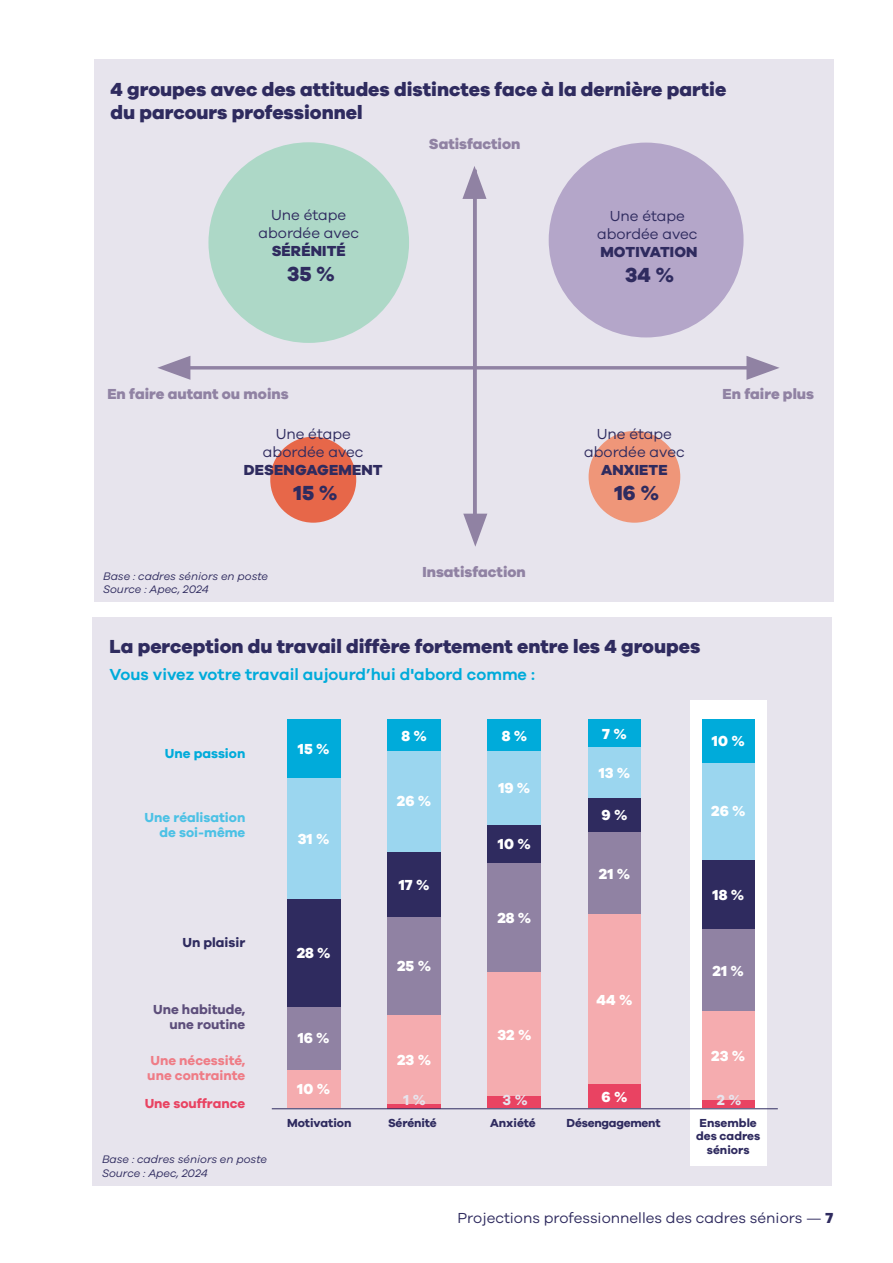
<style>
.page{position:relative;width:893px;height:1263px;background:#fff}
.page>*{position:absolute;margin:0;border:0;box-sizing:border-box;transform-origin:0 0}
.t1{font:800 21px "Galano Grotesque";color:#2f2b5f}
.t2{font:800 19.5px/23.4px "Galano Grotesque";color:#2f2b5f}
.t3{font:600 16.5px "Galano Grotesque";color:#00abda}
.t4{font:15px/18px "Galano Grotesque";color:#2f2b5f;text-align:center}
.t5{font:800 15px "Galano Grotesque";color:#fff}
.t6{font:800 15px "Galano Grotesque";color:#9082a3}
.t7{font:800 15px "Galano Grotesque";letter-spacing:.01em;color:#2f2b5f}
.t8{font:700 15px "Galano Grotesque";color:#e7e4ed}
.t9{font:700 13.5px/15px "Galano Grotesque";color:#ef7c86}
.t10{font:700 13.5px/15px "Galano Grotesque";color:#4cc1e5;text-align:right}
.t11{font:700 13.5px/15px "Galano Grotesque";color:#5d4e7b;text-align:right}
.t12{font:700 13.5px "Galano Grotesque";color:#e94362}
.t13{font:700 13.5px "Galano Grotesque";color:#00abda}
.t14{font:700 13.5px "Galano Grotesque";color:#2f2b5f}
.t15{font:700 12px/13.5px "Galano Grotesque";color:#2f2b5f;text-align:center}
.t16{font:700 12px "Galano Grotesque";letter-spacing:-.02em;color:#2f2b5f}
.t17{font:italic 11.25px/13.5px "Galano Grotesque";color:#2f2b5f}
.s1{font-weight:800}
</style>
<div class="page">
<div style="left:92px;top:617px;width:740px;height:568px;background:#e7e4ed"></div>
<div style="left:690px;top:700px;width:76px;height:466px;background:#fff"></div>
<div style="left:94px;top:60px;width:739px;height:542px;background:#e7e4ed"></div>
<div style="left:287px;top:898px;width:53px;height:109px;background:#2f2b5f"></div>
<div style="left:287px;top:778px;width:53px;height:120px;background:#9bd6ef"></div>
<div style="left:287px;top:1069px;width:53px;height:39px;background:#f5acaf"></div>
<div style="left:287px;top:1007px;width:53px;height:62px;background:#9082a3"></div>
<div style="left:287px;top:720px;width:53px;height:58px;background:#00abda"></div>
<div style="left:488px;top:825px;width:53px;height:38px;background:#2f2b5f"></div>
<div style="left:488px;top:751px;width:53px;height:74px;background:#9bd6ef"></div>
<div style="left:488px;top:972px;width:53px;height:124px;background:#f5acaf"></div>
<div style="left:488px;top:863px;width:53px;height:109px;background:#9082a3"></div>
<div style="left:488px;top:1096px;width:53px;height:12px;background:#e94362"></div>
<div style="left:488px;top:720px;width:53px;height:31px;background:#00abda"></div>
<div style="left:588px;top:797px;width:53px;height:35px;background:#2f2b5f"></div>
<div style="left:588px;top:747px;width:53px;height:50px;background:#9bd6ef"></div>
<div style="left:588px;top:914px;width:53px;height:171px;background:#f5acaf"></div>
<div style="left:588px;top:832px;width:53px;height:82px;background:#9082a3"></div>
<div style="left:588px;top:1085px;width:53px;height:23px;background:#e94362"></div>
<div style="left:588px;top:720px;width:53px;height:27px;background:#00abda"></div>
<div style="left:702px;top:859px;width:53px;height:70px;background:#2f2b5f"></div>
<div style="left:702px;top:762px;width:53px;height:97px;background:#9bd6ef"></div>
<div style="left:702px;top:1011px;width:53px;height:89px;background:#f5acaf"></div>
<div style="left:702px;top:929px;width:53px;height:82px;background:#9082a3"></div>
<div style="left:702px;top:1100px;width:53px;height:8px;background:#e94362"></div>
<div style="left:702px;top:719px;width:53px;height:43px;background:#00abda"></div>
<div style="left:387px;top:851px;width:54px;height:66px;background:#2f2b5f"></div>
<div style="left:387px;top:751px;width:54px;height:100px;background:#9bd6ef"></div>
<div style="left:387px;top:1014px;width:54px;height:90px;background:#f5acaf"></div>
<div style="left:387px;top:917px;width:54px;height:97px;background:#9082a3"></div>
<hr style="left:387px;top:1104px;width:54px;height:4px;background:#e94362">
<div style="left:387px;top:720px;width:54px;height:31px;background:#00abda"></div>
<hr style="left:272px;top:1108px;width:506px;height:1px;background:#2f2b5f">
<div style="left:208px;top:142px;width:201px;height:201px;background:#add8c7;border-radius:50%"></div>
<div style="left:270px;top:437px;width:86px;height:86px;background:#e76749;border-radius:50%"></div>
<div style="left:589px;top:431px;width:91px;height:92px;background:#ef9679;border-radius:50%"></div>
<div style="left:549px;top:143px;width:195px;height:194px;background:#b4a6c9;border-radius:50%"></div>
<svg style="left:746px;top:356px;width:34px;height:24px"></svg>
<hr style="left:473px;top:185px;width:3px;height:338px;background:#9082a3">
<svg style="left:462px;top:166px;width:24px;height:33px"></svg>
<hr style="left:474px;top:170px;width:3px;height:358px;background:#9082a3">
<svg style="left:463px;top:514px;width:24px;height:33px"></svg>
<hr style="left:176px;top:366px;width:585px;height:3px;background:#9082a3">
<svg style="left:157px;top:356px;width:33px;height:24px"></svg>
<p class="t2" style="left:111px;top:77px;width:617px">4 groupes avec des attitudes distinctes face à la dernière partie du parcours professionnel</p>
<p class="t6" style="left:429px;top:134px;width:93px">Satisfaction</p>
<p class="t4" style="left:258px;top:205px;width:102px">Une étape abordée avec</p>
<p class="t7" style="left:272px;top:241px;width:76px">SÉRÉNITÉ</p>
<p class="t1" style="left:287px;top:261px;width:49px">35 %</p>
<p class="t4" style="left:597px;top:206px;width:102px">Une étape abordée avec</p>
<p class="t7" style="left:600px;top:242px;width:99px">MOTIVATION</p>
<p class="t1" style="left:625px;top:262px;width:51px">34 %</p>
<p class="t6" style="left:107px;top:384px;width:183px">En faire autant ou moins</p>
<p class="t6" style="left:722px;top:384px;width:93px">En faire plus</p>
<p class="t4" style="left:263px;top:424px;width:102px">Une étape abordée avec</p>
<p class="t7" style="left:244px;top:460px;width:140px">DESENGAGEMENT</p>
<p class="t1" style="left:293px;top:480px;width:46px">15 %</p>
<p class="t17" style="left:103px;top:569px;width:167px">Base : cadres séniors en poste<br>Source : Apec, 2024</p>
<p class="t6" style="left:422px;top:562px;width:105px">Insatisfaction</p>
<p class="t4" style="left:584px;top:424px;width:102px">Une étape abordée avec</p>
<p class="t7" style="left:601px;top:460px;width:68px">ANXIETE</p>
<p class="t1" style="left:614px;top:480px;width:46px">16 %</p>
<p class="t2" style="left:109px;top:634px;width:592px">La perception du travail diffère fortement entre les 4 groupes</p>
<p class="t3" style="left:109px;top:664px;width:427px">Vous vivez votre travail aujourd’hui d'abord comme :</p>
<p class="t13" style="left:165px;top:745px;width:82px">Une passion</p>
<p class="t10" style="left:145px;top:809px;width:102px">Une réalisation de soi-même</p>
<p class="t14" style="left:182px;top:934px;width:64px">Un plaisir</p>
<p class="t5" style="left:298px;top:740px;width:33px">15 %</p>
<p class="t5" style="left:298px;top:829px;width:33px">31 %</p>
<p class="t5" style="left:297px;top:943px;width:36px">28 %</p>
<p class="t5" style="left:401px;top:726px;width:27px">8 %</p>
<p class="t5" style="left:397px;top:792px;width:36px">26 %</p>
<p class="t5" style="left:399px;top:875px;width:32px">17 %</p>
<p class="t5" style="left:397px;top:957px;width:36px">25 %</p>
<p class="t5" style="left:502px;top:726px;width:27px">8 %</p>
<p class="t5" style="left:498px;top:779px;width:34px">19 %</p>
<p class="t5" style="left:498px;top:835px;width:34px">10 %</p>
<p class="t5" style="left:497px;top:909px;width:36px">28 %</p>
<p class="t5" style="left:602px;top:724px;width:26px">7 %</p>
<p class="t5" style="left:599px;top:763px;width:33px">13 %</p>
<p class="t5" style="left:602px;top:806px;width:27px">9 %</p>
<p class="t5" style="left:599px;top:864px;width:33px">21 %</p>
<p class="t5" style="left:712px;top:731px;width:34px">10 %</p>
<p class="t5" style="left:711px;top:802px;width:36px">26 %</p>
<p class="t5" style="left:713px;top:885px;width:33px">18 %</p>
<p class="t5" style="left:713px;top:961px;width:33px">21 %</p>
<p class="t11" style="left:153px;top:1001px;width:94px">Une habitude, une routine</p>
<p class="t9" style="left:147px;top:1052px;width:100px">Une nécessité, une contrainte</p>
<p class="t12" style="left:145px;top:1095px;width:102px">Une souffrance</p>
<p class="t17" style="left:102px;top:1152px;width:167px">Base : cadres séniors en poste<br>Source : Apec, 2024</p>
<p class="t5" style="left:298px;top:1029px;width:34px">16 %</p>
<p class="t5" style="left:297px;top:1079px;width:34px">10 %</p>
<p class="t5" style="left:397px;top:1050px;width:36px">23 %</p>
<p class="t5" style="left:497px;top:1025px;width:36px">32 %</p>
<p class="t5" style="left:597px;top:990px;width:37px">44 %</p>
<p class="t5" style="left:711px;top:1046px;width:36px">23 %</p>
<p class="t5" style="left:602px;top:1087px;width:27px">6 %</p>
<p class="t8" style="left:403px;top:1090px;width:24px">1%</p>
<p class="t8" style="left:503px;top:1090px;width:27px">3 %</p>
<p class="t8" style="left:717px;top:1090px;width:26px">2 %</p>
<p class="t15" style="left:287px;top:1115px;width:66px">Motivation</p>
<p class="t15" style="left:388px;top:1115px;width:50px">Sérénité</p>
<p class="t15" style="left:490px;top:1115px;width:47px">Anxiété</p>
<p class="t16" style="left:567px;top:1115px;width:95px">Désengagement</p>
<p class="t15" style="left:696px;top:1115px;width:66px">Ensemble des cadres séniors</p>
<p class="t4" style="left:457px;top:1208px;width:377px">Projections professionnelles des cadres séniors — <span class="s1">7</span></p>
</div>
